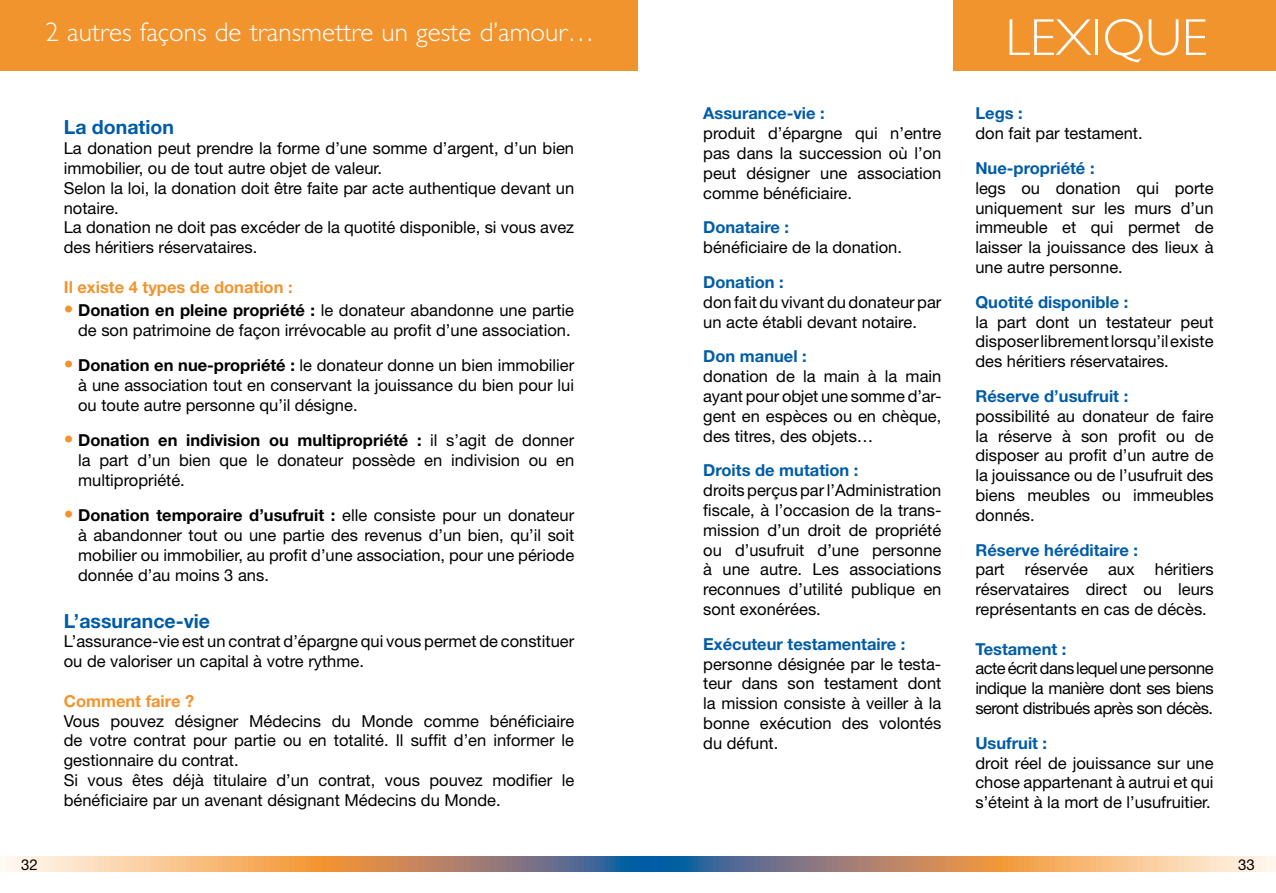
<style>
.page{position:relative;width:1276px;height:893px;background:#fff}
.page>*{position:absolute;margin:0;border:0;box-sizing:border-box;transform-origin:0 0}
.t1{font:300 52.2px "Gill Sans";color:#fff}
.t2{font:300 27px "Gill Sans";color:#fff}
.t3{font:700 19.5px "Helvetica Neue";color:#005ca7}
.t4{font:16.5px/19.8px "Helvetica Neue";color:#000;text-align:justify}
.t5{font:700 16.5px "Helvetica Neue";color:#005ca7}
.t6{font:700 16.5px "Helvetica Neue";color:#f2942e}
.t7{font:15px "Helvetica Neue";color:#000}
.s1{font-weight:700;font-size:19.5px;color:#f2942e}
.s2{font-weight:700}
</style>
<div class="page">
<svg style="left:0;top:856px;width:1276px;height:16px;background:#be9e85"></svg>
<div style="left:0;top:0;width:638px;height:70px;background:#f2942e"></div>
<div style="left:954px;top:0;width:322px;height:70px;background:#f2942e"></div>
<h2 class="t2" style="left:45px;top:17px;width:550px">2 autres façons de transmettre un geste d’amour…</h2>
<h1 class="t1" style="left:1005px;top:8px;width:203px">LEXIQUE</h1>
<p class="t3" style="left:64px;top:115px;width:112px">La donation</p>
<p class="t4" style="left:64px;top:138px;width:512px;text-align:left">La donation peut prendre la forme d’une somme d’argent, d’un bien immobilier, ou de tout autre objet de valeur.<br>Selon la loi, la donation doit être faite par acte authentique devant un notaire.<br>La donation ne doit pas excéder de la quotité disponible, si vous avez des héritiers réservataires.</p>
<p class="t6" style="left:64px;top:277px;width:230px">Il existe 4 types de donation :</p>
<p class="t4" style="left:64px;top:300px;width:512px;text-align:right"><span class="s1">•</span> <span class="s2">Donation en pleine propriété :</span> le donateur abandonne une partie de son patrimoine de façon irrévocable au profit d’une association.</p>
<p class="t4" style="left:78px;top:355px;width:497px;text-indent:-14px"><span class="s1">•</span> <span class="s2">Donation en nue-propriété :</span> le donateur donne un bien immobilier à une association tout en conservant la jouissance du bien pour lui ou toute autre personne qu’il désigne.</p>
<p class="t4" style="left:78px;top:430px;width:497px;text-indent:-14px"><span class="s1">•</span> <span class="s2">Donation en indivision ou multipropriété :</span> il s’agit de donner la part d’un bien que le donateur possède en indivision ou en multipropriété.</p>
<p class="t4" style="left:78px;top:505px;width:497px;text-indent:-14px"><span class="s1">•</span> <span class="s2">Donation temporaire d’usufruit :</span> elle consiste pour un donateur à abandonner tout ou une partie des revenus d’un bien, qu’il soit mobilier ou immobilier, au profit d’une association, pour une période donnée d’au moins 3 ans.</p>
<p class="t3" style="left:64px;top:608px;width:148px">L’assurance-vie</p>
<p class="t4" style="left:64px;top:631px;width:512px">L’assurance-vie est un contrat d’épargne qui vous permet de constituer ou de valoriser un capital à votre rythme.</p>
<p class="t6" style="left:64px;top:691px;width:132px">Comment faire ?</p>
<p class="t4" style="left:64px;top:710px;width:512px;text-align:left">Vous pouvez désigner Médecins du Monde comme bénéficiaire de votre contrat pour partie ou en totalité. Il suffit d’en informer le gestionnaire du contrat.<br>Si vous êtes déjà titulaire d’un contrat, vous pouvez modifier le bénéficiaire par un avenant désignant Médecins du Monde.</p>
<p class="t5" style="left:703px;top:103px;width:123px">Assurance-vie :</p>
<p class="t4" style="left:703px;top:123px;width:240px">produit d’épargne qui n’entre pas dans la succession où l’on peut désigner une association comme bénéficiaire.</p>
<p class="t5" style="left:703px;top:217px;width:87px">Donataire :</p>
<p class="t4" style="left:703px;top:237px;width:200px">bénéficiaire de la donation.</p>
<p class="t5" style="left:703px;top:272px;width:82px">Donation :</p>
<p class="t4" style="left:703px;top:292px;width:240px">don fait du vivant du donateur par un acte établi devant notaire.</p>
<p class="t5" style="left:703px;top:346px;width:105px">Don manuel :</p>
<p class="t4" style="left:703px;top:366px;width:240px">donation de la main à la main ayant pour objet une somme d’ar&shy;gent en espèces ou en chèque, des titres, des objets…</p>
<p class="t5" style="left:703px;top:460px;width:157px">Droits de mutation :</p>
<p class="t4" style="left:703px;top:480px;width:240px">droits perçus par l’Administration fiscale, à l’occasion de la trans&shy;mission d’un droit de propriété ou d’usufruit d’une personne à une autre. Les associations reconnues d’utilité publique en sont exonérées.</p>
<p class="t5" style="left:703px;top:634px;width:204px">Exécuteur testamentaire :</p>
<p class="t4" style="left:703px;top:654px;width:240px">personne désignée par le testa&shy;teur dans son testament dont la mission consiste à veiller à la bonne exécution des volontés du défunt.</p>
<p class="t5" style="left:975px;top:103px;width:49px">Legs :</p>
<p class="t4" style="left:975px;top:123px;width:169px">don fait par testament.</p>
<p class="t5" style="left:975px;top:158px;width:121px">Nue-propriété :</p>
<p class="t4" style="left:975px;top:178px;width:240px">legs ou donation qui porte uniquement sur les murs d’un immeuble et qui permet de laisser la jouissance des lieux à une autre personne.</p>
<p class="t5" style="left:975px;top:292px;width:155px">Quotité disponible :</p>
<p class="t4" style="left:975px;top:312px;width:240px">la part dont un testateur peut disposer librement lorsqu’il existe des héritiers réservataires.</p>
<p class="t5" style="left:975px;top:386px;width:154px">Réserve d’usufruit :</p>
<p class="t4" style="left:975px;top:406px;width:240px">possibilité au donateur de faire la réserve à son profit ou de disposer au profit d’un autre de la jouissance ou de l’usufruit des biens meubles ou immeubles donnés.</p>
<p class="t5" style="left:975px;top:539px;width:164px">Réserve héréditaire :</p>
<p class="t4" style="left:975px;top:559px;width:240px">part réservée aux héritiers réservataires direct ou leurs représentants en cas de décès.</p>
<p class="t5" style="left:975px;top:638px;width:93px">Testament :</p>
<p class="t4" style="left:975px;top:658px;width:240px">acte écrit dans lequel une personne indique la manière dont ses biens seront distribués après son décès.</p>
<p class="t5" style="left:975px;top:733px;width:73px">Usufruit :</p>
<p class="t4" style="left:975px;top:753px;width:240px">droit réel de jouissance sur une chose appartenant à autrui et qui s’éteint à la mort de l’usufruitier.</p>
<p class="t7" style="left:21px;top:855px;width:18px">32</p>
<p class="t7" style="left:1238px;top:855px;width:18px">33</p>
</div>
